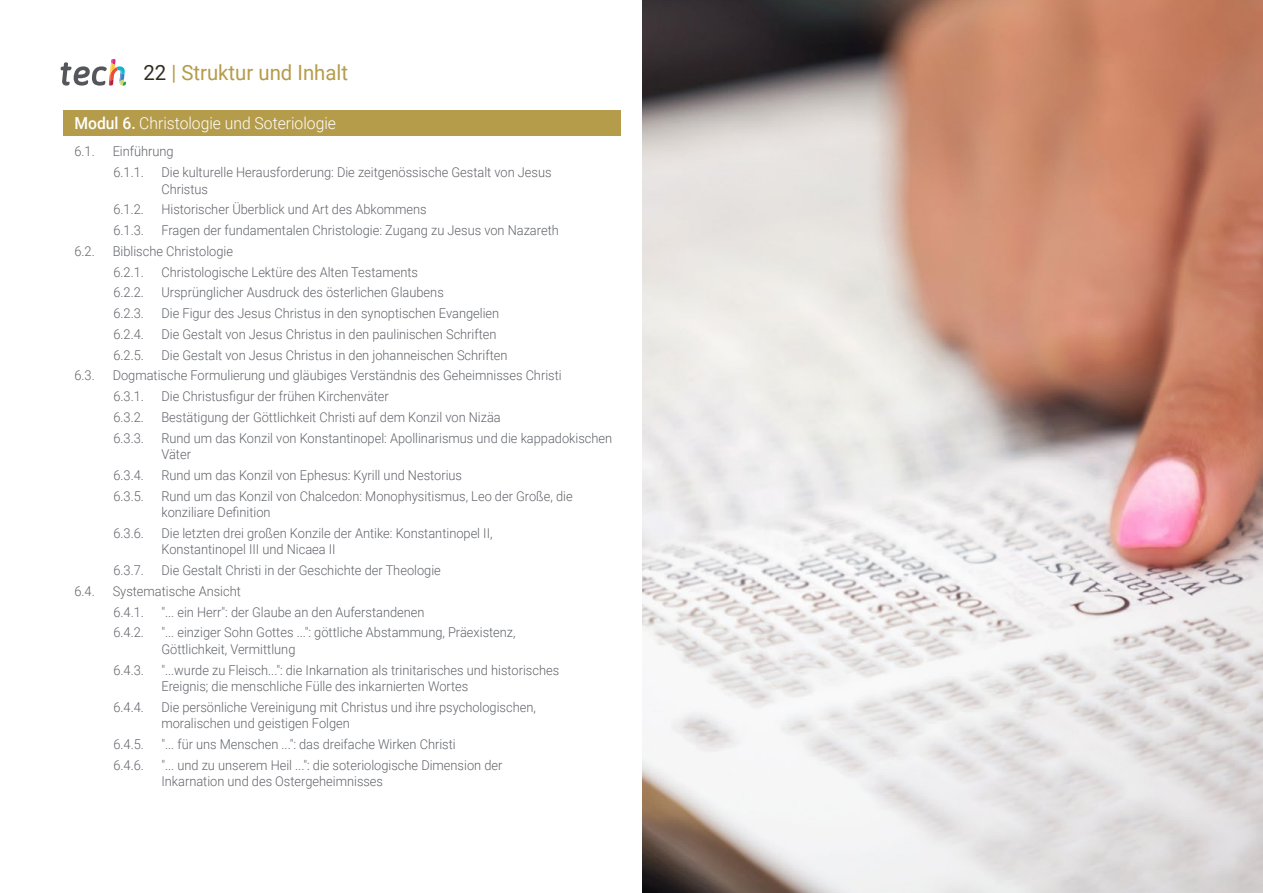
<style>
.page{position:relative;width:1263px;height:893px;background:#fff}
.page>*{position:absolute;margin:0;border:0;box-sizing:border-box;transform-origin:0 0}
.t1{font:21px "Roboto";color:#b49c4b}
.t2{font:300 16.5px "Roboto";color:#fff;scale:.95 1}
.t3{font:300 13.5px/16.5px "Roboto";color:#61646a;scale:.95 1}
.s1{color:#312e20}
.s2{font-weight:500}
</style>
<div class="page">
<svg style="left:61px;top:59px;width:65px;height:27px"></svg>
<div style="left:63px;top:110px;width:558px;height:26px;background:#b49c4b"></div>
<img style="left:642px;top:0;width:621px;height:893px">
<h1 class="t1" style="left:144px;top:57px;width:206px"><span class="s1">22</span> | Struktur und Inhalt</h1>
<p class="t2" style="left:74px;top:112px;width:277px"><span class="s2">Modul 6.</span> Christologie und Soteriologie</p>
<p class="t3" style="left:74px;top:143px;width:23px">6.1.</p>
<p class="t3" style="left:113px;top:141px;width:66px;line-height:20.7px">Einführung<br>6.1.1.</p>
<p class="t3" style="left:161px;top:164px;width:412px">Die kulturelle Herausforderung: Die zeitgenössische Gestalt von Jesus<br>Christus</p>
<p class="t3" style="left:113px;top:201px;width:34px">6.1.2.</p>
<p class="t3" style="left:161px;top:201px;width:281px">Historischer Überblick und Art des Abkommens</p>
<p class="t3" style="left:113px;top:222px;width:34px">6.1.3.</p>
<p class="t3" style="left:161px;top:222px;width:420px">Fragen der fundamentalen Christologie: Zugang zu Jesus von Nazareth</p>
<p class="t3" style="left:74px;top:242px;width:23px">6.2.</p>
<p class="t3" style="left:113px;top:240px;width:128px;line-height:20.7px">Biblische Christologie<br>6.2.1.</p>
<p class="t3" style="left:161px;top:263px;width:272px">Christologische Lektüre des Alten Testaments</p>
<p class="t3" style="left:113px;top:284px;width:34px">6.2.2.</p>
<p class="t3" style="left:161px;top:284px;width:299px">Ursprünglicher Ausdruck des österlichen Glaubens</p>
<p class="t3" style="left:113px;top:305px;width:34px">6.2.3.</p>
<p class="t3" style="left:161px;top:305px;width:357px">Die Figur des Jesus Christus in den synoptischen Evangelien</p>
<p class="t3" style="left:113px;top:325px;width:34px">6.2.4.</p>
<p class="t3" style="left:161px;top:325px;width:354px">Die Gestalt von Jesus Christus in den paulinischen Schriften</p>
<p class="t3" style="left:113px;top:346px;width:34px">6.2.5.</p>
<p class="t3" style="left:161px;top:346px;width:366px">Die Gestalt von Jesus Christus in den johanneischen Schriften</p>
<p class="t3" style="left:74px;top:367px;width:23px">6.3.</p>
<p class="t3" style="left:113px;top:365px;width:474px;line-height:20.7px">Dogmatische Formulierung und gläubiges Verständnis des Geheimnisses Christi<br>6.3.1.</p>
<p class="t3" style="left:161px;top:388px;width:241px">Die Christusfigur der frühen Kirchenväter</p>
<p class="t3" style="left:113px;top:408px;width:34px">6.3.2.</p>
<p class="t3" style="left:161px;top:408px;width:359px">Bestätigung der Göttlichkeit Christi auf dem Konzil von Nizäa</p>
<p class="t3" style="left:113px;top:429px;width:34px">6.3.3.</p>
<p class="t3" style="left:161px;top:429px;width:476px">Rund um das Konzil von Konstantinopel: Apollinarismus und die kappadokischen<br>Väter</p>
<p class="t3" style="left:113px;top:466px;width:34px">6.3.4.</p>
<p class="t3" style="left:161px;top:466px;width:318px">Rund um das Konzil von Ephesus: Kyrill und Nestorius</p>
<p class="t3" style="left:113px;top:487px;width:34px">6.3.5.</p>
<p class="t3" style="left:161px;top:487px;width:434px">Rund um das Konzil von Chalcedon: Monophysitismus, Leo der Große, die konziliare Definition</p>
<p class="t3" style="left:113px;top:524px;width:34px">6.3.6.</p>
<p class="t3" style="left:161px;top:524px;width:350px">Die letzten drei großen Konzile der Antike: Konstantinopel II,<br>Konstantinopel III und Nicaea II</p>
<p class="t3" style="left:113px;top:562px;width:34px">6.3.7.</p>
<p class="t3" style="left:161px;top:562px;width:296px">Die Gestalt Christi in der Geschichte der Theologie</p>
<p class="t3" style="left:74px;top:582px;width:23px">6.4.</p>
<p class="t3" style="left:113px;top:580px;width:136px;line-height:20.7px">Systematische Ansicht<br>6.4.1.</p>
<p class="t3" style="left:161px;top:603px;width:278px">"... ein Herr": der Glaube an den Auferstandenen</p>
<p class="t3" style="left:113px;top:624px;width:34px">6.4.2.</p>
<p class="t3" style="left:161px;top:624px;width:374px">"... einziger Sohn Gottes ...": göttliche Abstammung, Präexistenz,<br>Göttlichkeit, Vermittlung</p>
<p class="t3" style="left:113px;top:661px;width:34px">6.4.3.</p>
<p class="t3" style="left:161px;top:661px;width:420px">"...wurde zu Fleisch...": die Inkarnation als trinitarisches und historisches<br>Ereignis; die menschliche Fülle des inkarnierten Wortes</p>
<p class="t3" style="left:113px;top:698px;width:34px">6.4.4.</p>
<p class="t3" style="left:161px;top:698px;width:396px">Die persönliche Vereinigung mit Christus und ihre psychologischen, moralischen und geistigen Folgen</p>
<p class="t3" style="left:113px;top:736px;width:34px">6.4.5.</p>
<p class="t3" style="left:161px;top:736px;width:311px">"... für uns Menschen ...": das dreifache Wirken Christi</p>
<p class="t3" style="left:113px;top:756px;width:34px">6.4.6.</p>
<p class="t3" style="left:161px;top:756px;width:360px">"... und zu unserem Heil ...": die soteriologische Dimension der<br>Inkarnation und des Ostergeheimnisses</p>
</div>
